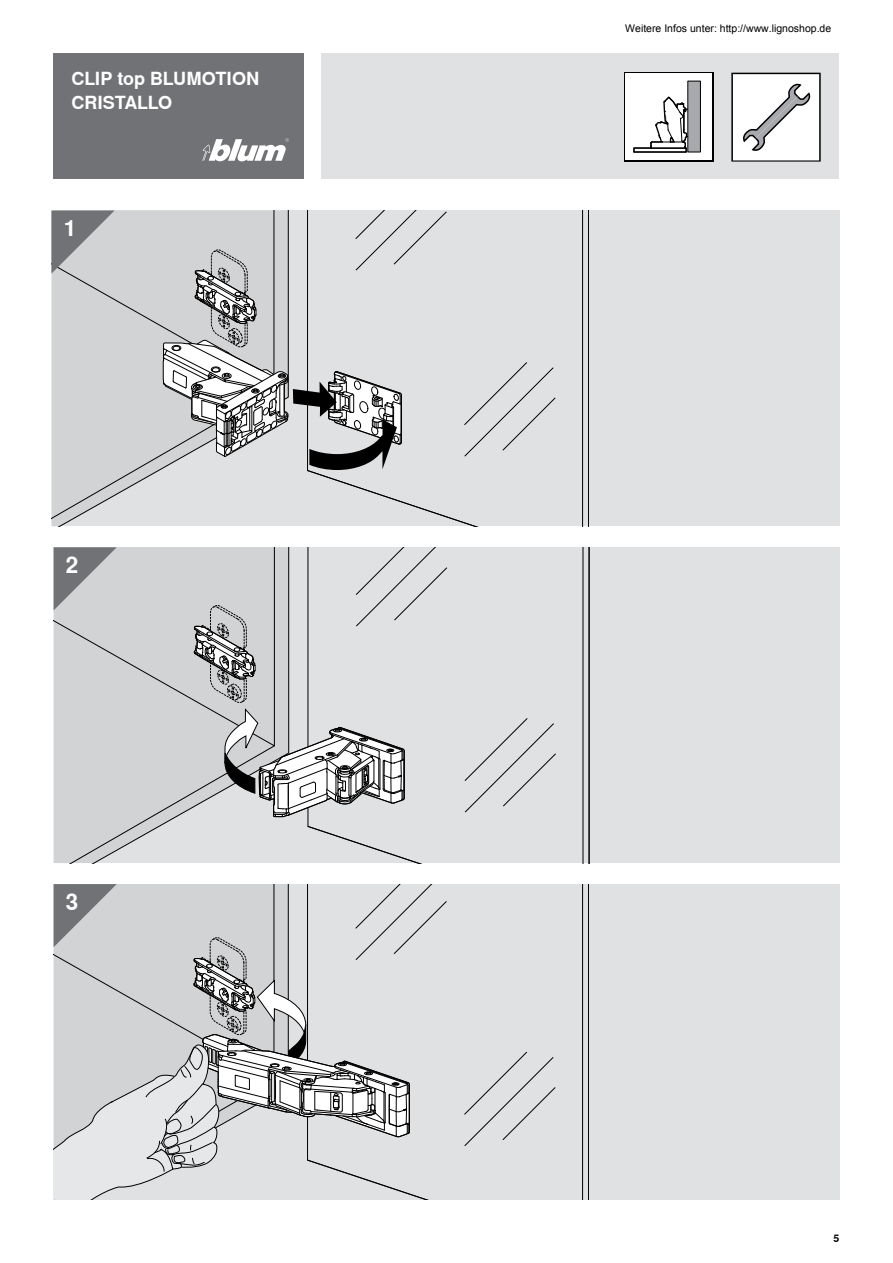
<style>
.page{position:relative;width:893px;height:1263px;background:#fff}
.page>*{position:absolute;margin:0;border:0;box-sizing:border-box;transform-origin:0 0}
.t1{font:700 22.5px "Nimbus Sans Global";color:#fff}
.t2{font:700 18px/24px "Nimbus Sans Global";color:#fff}
.t3{font:10.5px "Arial";color:#000}
.t4{font:700 10.5px "Nimbus Sans Global";color:#000}
</style>
<div class="page">
<div style="left:54px;top:54px;width:250px;height:125px;background:#717275"></div>
<div style="left:321px;top:54px;width:518px;height:125px;background:#e0e1e2"></div>
<svg style="left:202px;top:138px;width:87px;height:23px"></svg>
<div style="left:54px;top:210px;width:785px;height:316px;background:#e0e1e2"></div>
<div style="left:54px;top:547px;width:785px;height:316px;background:#e0e1e2"></div>
<svg style="left:731px;top:73px;width:90px;height:89px;background:#dddede"></svg>
<svg style="left:51px;top:211px;width:112px;height:315px"></svg>
<hr style="left:588px;top:210px;width:1px;height:316px;background:#000">
<svg style="left:163px;top:210px;width:420px;height:316px"></svg>
<div style="left:54px;top:884px;width:785px;height:316px;background:#e0e1e2"></div>
<hr style="left:588px;top:884px;width:1px;height:316px;background:#000">
<svg style="left:54px;top:884px;width:529px;height:316px"></svg>
<svg style="left:51px;top:210px;width:64px;height:64px"></svg>
<svg style="left:54px;top:547px;width:139px;height:316px"></svg>
<hr style="left:589px;top:547px;width:1px;height:316px;background:#000">
<hr style="left:583px;top:547px;width:1px;height:316px;background:#000">
<svg style="left:193px;top:547px;width:390px;height:316px"></svg>
<svg style="left:54px;top:547px;width:63px;height:63px"></svg>
<svg style="left:624px;top:72px;width:89px;height:90px"></svg>
<div style="left:626px;top:74px;width:86px;height:86px;background:#fff"></div>
<div style="left:688px;top:81px;width:12px;height:71px;background:#a7a9ac"></div>
<div style="left:687px;top:81px;width:14px;height:71px;border:1px solid #000"></div>
<div style="left:633px;top:147px;width:54px;height:6px;border:1px solid #000"></div>
<hr style="left:634px;top:152px;width:52px;height:1px;background:#000">
<hr style="left:634px;top:148px;width:52px;height:1px;background:#000">
<svg style="left:649px;top:95px;width:39px;height:67px"></svg>
<h2 class="t2" style="left:71px;top:66px;width:190px">CLIP top BLUMOTION<br>CRISTALLO</h2>
<h1 class="t1" style="left:64px;top:216px;width:14px">1</h1>
<h1 class="t1" style="left:66px;top:552px;width:14px">2</h1>
<h1 class="t1" style="left:66px;top:889px;width:14px">3</h1>
<p class="t3" style="left:625px;top:21px;width:208px">Weitere Infos unter: http://www.lignoshop.de</p>
<p class="t4" style="left:833px;top:1232px;width:7px">5</p>
</div>
